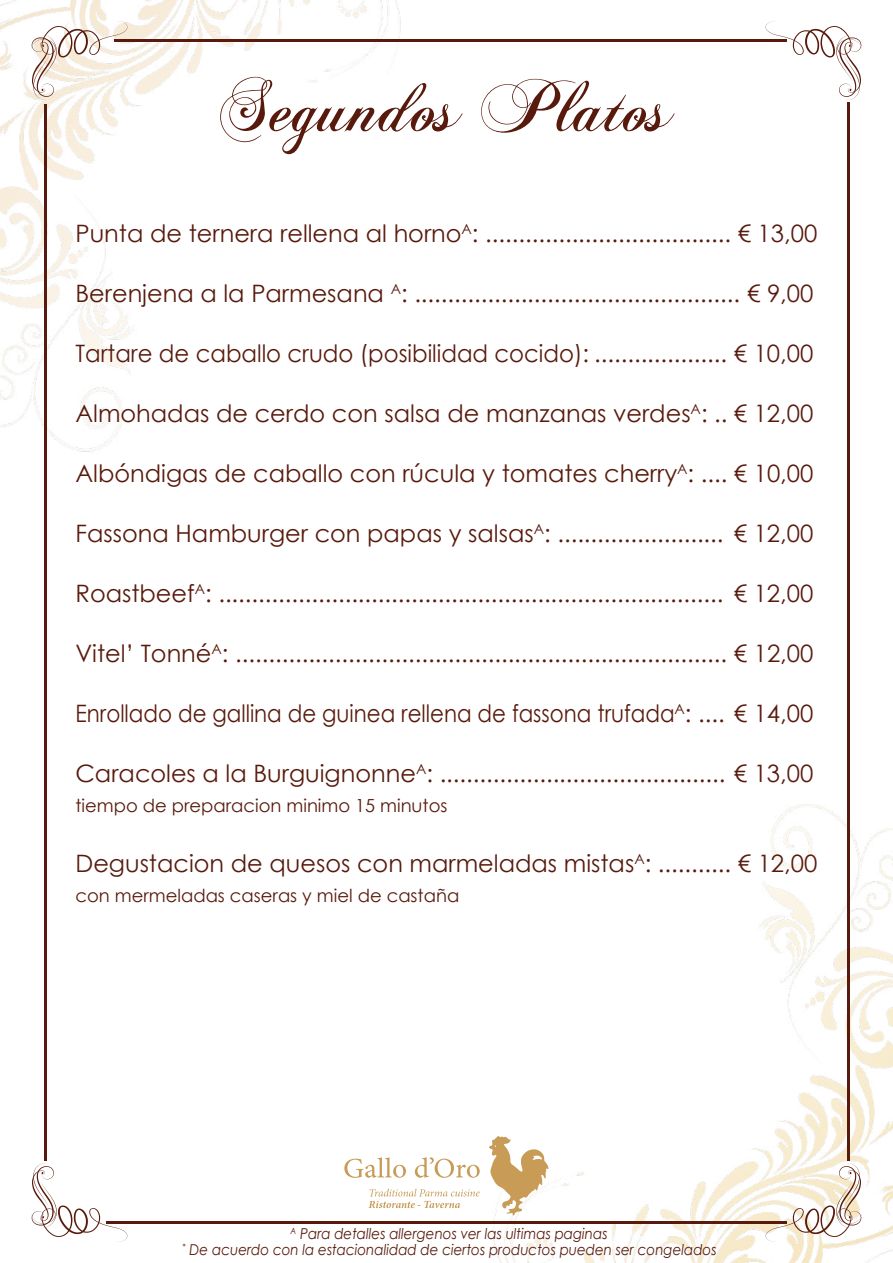
<style>
.page{position:relative;width:893px;height:1263px;background:#fff}
.page>*{position:absolute;margin:0;border:0;box-sizing:border-box;transform-origin:0 0}
.t1{font:75px "Chopin Script";color:#581a0c}
.t2{font:24px "Century Gothic";color:#581a0c}
.t3{font:24px "Century Gothic";color:#581a0c;scale:.95 1}
.t4{font:24px "Century Gothic";color:#581a0c;scale:.89 1}
.t5{font:18px "Century Gothic";color:#581a0c}
.t6{font:italic 15px/15.9px "Century Gothic";color:#581a0c;text-align:center;scale:.9 1}
</style>
<div class="page">
<img style="left:0;top:0;width:893px;height:1263px">
<hr style="left:44px;top:104px;width:2px;height:1057px;background:#581a0c">
<hr style="left:114px;top:39px;width:672px;height:3px;background:#581a0c">
<hr style="left:847px;top:102px;width:3px;height:1058px;background:#581a0c">
<hr style="left:106px;top:1221px;width:680px;height:3px;background:#581a0c">
<svg style="left:31px;top:21px;width:96px;height:79px"></svg>
<svg style="left:766px;top:21px;width:96px;height:79px"></svg>
<svg style="left:766px;top:1163px;width:96px;height:79px"></svg>
<svg style="left:31px;top:1163px;width:96px;height:79px"></svg>
<svg style="left:344px;top:1157px;width:62px;height:21px"></svg>
<svg style="left:415px;top:1157px;width:65px;height:21px"></svg>
<svg style="left:369px;top:1189px;width:111px;height:19px"></svg>
<svg style="left:489px;top:1136px;width:60px;height:79px"></svg>
<h1 class="t1" style="left:220px;top:60px;width:454px">Segundos Platos</h1>
<p class="t2" style="left:75px;top:216px;width:743px">Punta de ternera rellena al horno<sup>A</sup>: ..................................... € 13,00</p>
<p class="t2" style="left:75px;top:276px;width:739px">Berenjena a la Parmesana <sup>A</sup>: ................................................. € 9,00</p>
<p class="t3" style="left:75px;top:336px;width:778px">Tartare de caballo crudo (posibilidad cocido): .................... € 10,00</p>
<p class="t2" style="left:75px;top:396px;width:739px">Almohadas de cerdo con salsa de manzanas verdes<sup>A</sup>: .. € 12,00</p>
<p class="t2" style="left:75px;top:456px;width:739px">Albóndigas de caballo con rúcula y tomates cherry<sup>A</sup>: .... € 10,00</p>
<p class="t2" style="left:75px;top:516px;width:739px">Fassona Hamburger con papas y salsas<sup>A</sup>: ......................... € 12,00</p>
<p class="t2" style="left:75px;top:576px;width:739px">Roastbeef<sup>A</sup>: ............................................................................ € 12,00</p>
<p class="t2" style="left:75px;top:636px;width:739px">Vitel’ Tonné<sup>A</sup>: .......................................................................... € 12,00</p>
<p class="t4" style="left:75px;top:696px;width:831px">Enrollado de gallina de guinea rellena de fassona trufada<sup>A</sup>: .... € 14,00</p>
<p class="t2" style="left:75px;top:756px;width:739px">Caracoles a la Burguignonne<sup>A</sup>: ........................................... € 13,00</p>
<p class="t5" style="left:75px;top:793px;width:373px">tiempo de preparacion minimo 15 minutos</p>
<p class="t2" style="left:75px;top:846px;width:743px">Degustacion de quesos con marmeladas mistas<sup>A</sup>: ........... € 12,00</p>
<p class="t5" style="left:75px;top:883px;width:385px">con mermeladas caseras y miel de castaña</p>
<p class="t6" style="left:183px;top:1225px;width:595px"><sup>A</sup> Para detalles allergenos ver las ultimas paginas<br><sup>*</sup> De acuerdo con la estacionalidad de ciertos productos pueden ser congelados</p>
</div>
